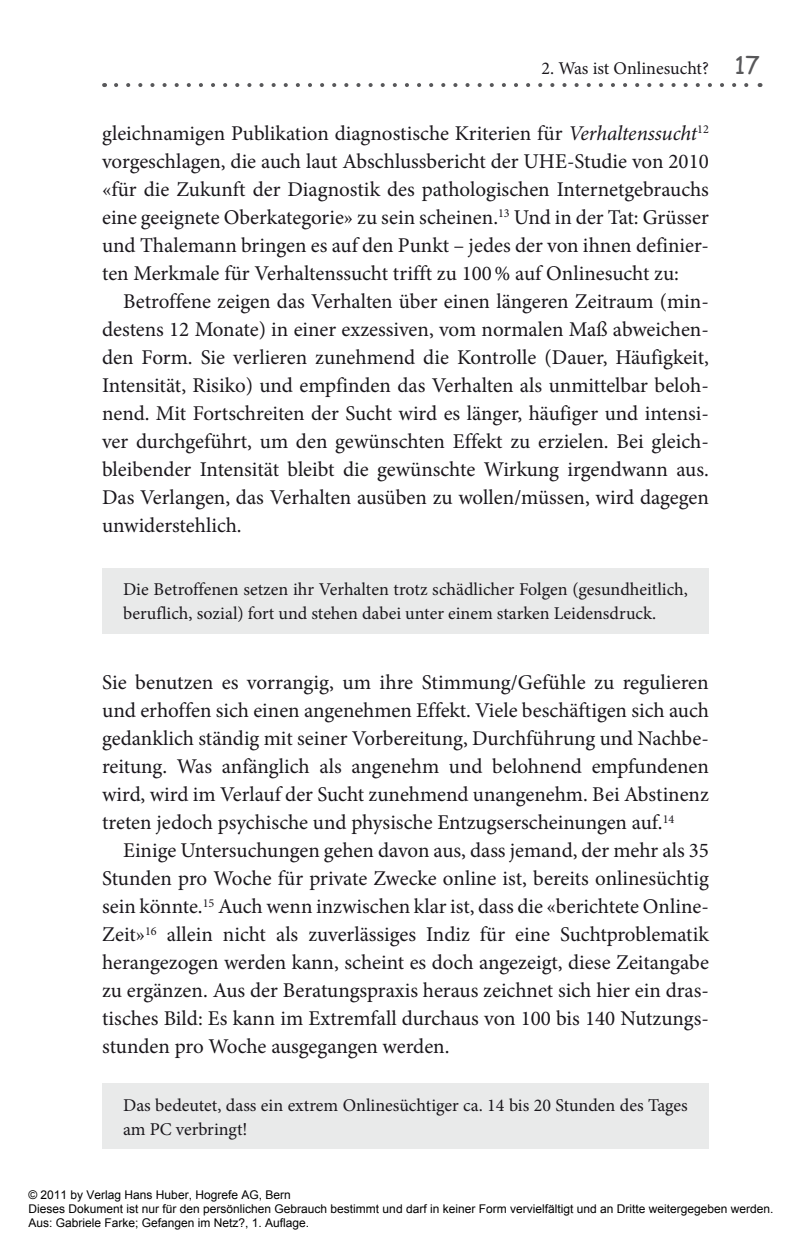
<style>
.page{position:relative;width:794px;height:1236px;background:#fff}
.page>*{position:absolute;margin:0;border:0;box-sizing:border-box;transform-origin:0 0}
.t1{font:21px/28px "Minion Pro";color:#1a171c;text-align:justify}
.t2{font:18px/24px "Minion Pro";color:#1a171c}
.t3{font:12px/14.4px "Arial";color:#000}
.s1{font-family:"Comic Sans MS";font-size:24px;color:#58585a}
.s2{font-style:italic}
</style>
<div class="page">
<svg style="left:116px;top:83px;width:633px;height:4px"></svg>
<div style="left:102px;top:568px;width:607px;height:65px;background:#e9eaea"></div>
<div style="left:102px;top:1083px;width:607px;height:65px;background:#e9eaea"></div>
<p class="t2" style="left:541px;top:56px;width:220px">2. Was ist Onlinesucht? <span class="s1">17</span></p>
<p class="t1" style="left:102px;top:120px;width:608px">gleichnamigen Publikation diagnostische Kriterien für <span class="s2">Verhaltenssucht</span><sup>12 </sup>vorgeschlagen, die auch laut Abschlussbericht der UHE-Studie von 2010 «für die Zukunft der Diagnostik des pathologischen Internetgebrauchs eine geeignete Oberkategorie» zu sein scheinen.<sup>13</sup> Und in der Tat: Grüsser und Thalemann bringen es auf den Punkt – jedes der von ihnen definier&shy;ten Merkmale für Verhaltenssucht trifft zu 100% auf Onlinesucht zu:</p>
<p class="t1" style="left:102px;top:288px;width:608px;text-indent:21px">Betroffene zeigen das Verhalten über einen längeren Zeitraum (min&shy;destens 12 Monate) in einer exzessiven, vom normalen Maß abweichen&shy;den Form. Sie verlieren zunehmend die Kontrolle (Dauer, Häufigkeit, Intensität, Risiko) und empfinden das Verhalten als unmittelbar beloh&shy;nend. Mit Fortschreiten der Sucht wird es länger, häufiger und intensi&shy;ver durchgeführt, um den gewünschten Effekt zu erzielen. Bei gleich&shy;bleibender Intensität bleibt die gewünschte Wirkung irgendwann aus.<br>Das Verlangen, das Verhalten ausüben zu wollen/müssen, wird dagegen unwiderstehlich.</p>
<p class="t2" style="left:123px;top:578px;width:566px">Die Betroffenen setzen ihr Verhalten trotz schädlicher Folgen (gesundheitlich, beruflich, sozial) fort und stehen dabei unter einem starken Leidensdruck.</p>
<p class="t1" style="left:102px;top:669px;width:608px">Sie benutzen es vorrangig, um ihre Stimmung/Gefühle zu regulieren und erhoffen sich einen angenehmen Effekt. Viele beschäftigen sich auch gedanklich ständig mit seiner Vorbereitung, Durchführung und Nachbe&shy;reitung. Was anfänglich als angenehm und belohnend empfundenen wird, wird im Verlauf der Sucht zunehmend unangenehm. Bei Abstinenz treten jedoch psychische und physische Entzugserscheinungen auf.<sup>14</sup></p>
<p class="t1" style="left:102px;top:837px;width:608px;text-indent:21px">Einige Untersuchungen gehen davon aus, dass jemand, der mehr als 35<br>Stunden pro Woche für private Zwecke online ist, bereits onlinesüchtig sein könnte.<sup>15</sup> Auch wenn inzwischen klar ist, dass die «berichtete Online-Zeit»<sup>16</sup> allein nicht als zuverlässiges Indiz für eine Suchtproblematik herangezogen werden kann, scheint es doch angezeigt, diese Zeitangabe zu ergänzen. Aus der Beratungspraxis heraus zeichnet sich hier ein dras&shy;tisches Bild: Es kann im Extremfall durchaus von 100 bis 140 Nutzungs&shy;stunden pro Woche ausgegangen werden.</p>
<p class="t2" style="left:123px;top:1093px;width:566px">Das bedeutet, dass ein extrem Onlinesüchtiger ca. 14 bis 20 Stunden des Tages am PC verbringt!</p>
<p class="t3" style="left:28px;top:1187px;width:747px">© 2011 by Verlag Hans Huber, Hogrefe AG, Bern<br>Dieses Dokument ist nur für den persönlichen Gebrauch bestimmt und darf in keiner Form vervielfältigt und an Dritte weitergegeben werden.<br>Aus: Gabriele Farke; Gefangen im Netz?, 1. Auflage.</p>
</div>
